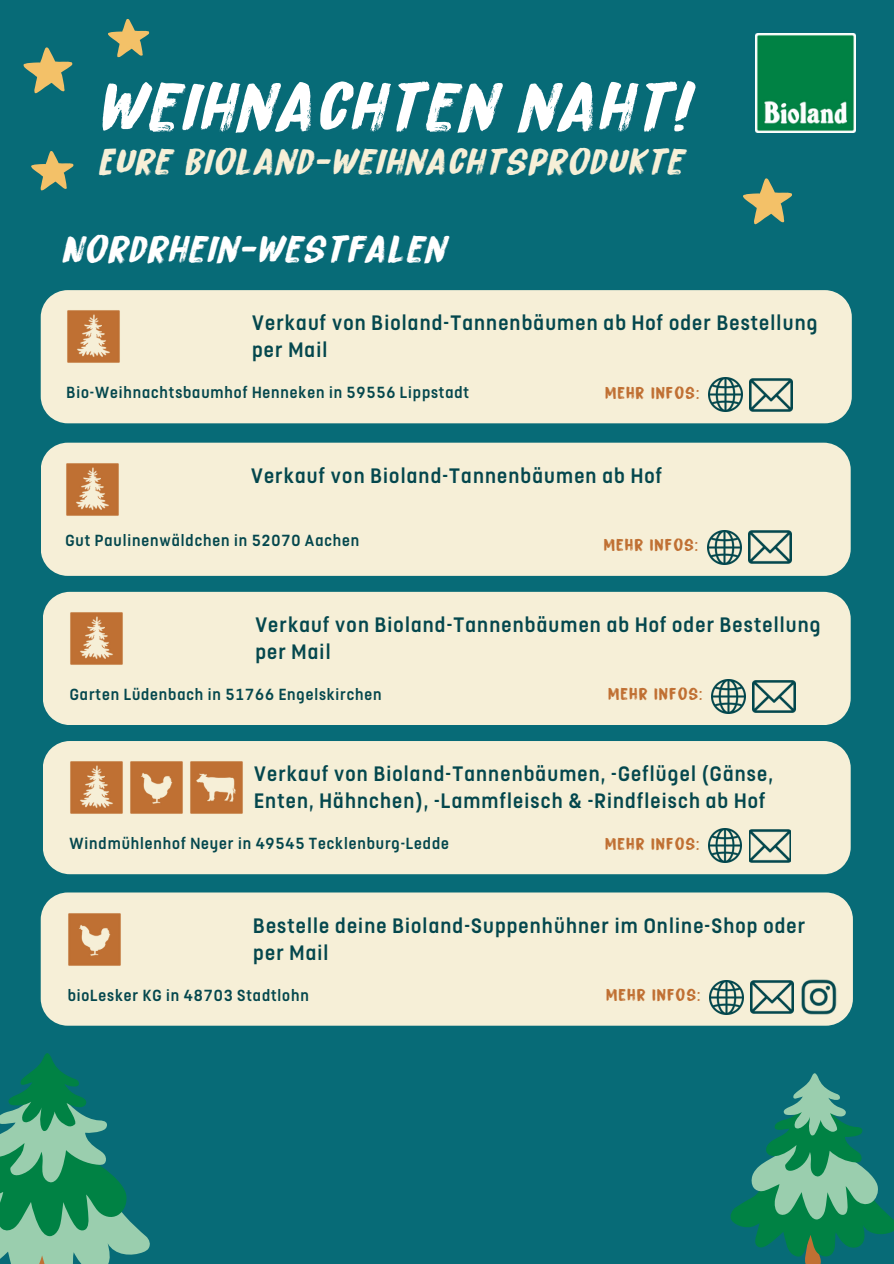
<style>
.page{position:relative;width:894px;height:1264px;background:#fff}
.page>*{position:absolute;margin:0;border:0;box-sizing:border-box;transform-origin:0 0}
.t1{font:italic 73.2px "Bitterbrush";letter-spacing:.02em;color:#fff}
.t2{font:italic 40.5px "Bitterbrush";letter-spacing:.02em;color:#fff}
.t3{font:italic 39px "Bitterbrush";letter-spacing:.02em;color:#f6efd7}
.t4{font:500 23.4px/27px "FS Dillon";letter-spacing:.05em;color:#04474d}
.t5{font:500 18px "FS Dillon";letter-spacing:.05em;color:#04474d}
.t6{font:18px "Bitterbrush";letter-spacing:.05em;color:#c07033}
</style>
<div class="page">
<div style="left:0;top:0;width:893px;height:1263px;background:#076b77"></div>
<svg style="left:23px;top:47px;width:50px;height:47px"></svg>
<svg style="left:108px;top:19px;width:42px;height:39px"></svg>
<svg style="left:31px;top:151px;width:43px;height:40px"></svg>
<img style="left:755px;top:34px;width:99px;height:99px">
<svg style="left:743px;top:178px;width:49px;height:47px"></svg>
<div style="left:41px;top:442px;width:809px;height:134px;background:#f6efd7"></div>
<img style="left:748px;top:526px;width:43px;height:42px">
<img style="left:65px;top:462px;width:54px;height:54px">
<img style="left:707px;top:530px;width:34px;height:34px">
<div style="left:41px;top:290px;width:810px;height:133px;background:#f6efd7"></div>
<img style="left:749px;top:373px;width:43px;height:43px">
<img style="left:67px;top:310px;width:54px;height:54px">
<img style="left:708px;top:378px;width:34px;height:34px">
<div style="left:43px;top:592px;width:807px;height:133px;background:#f6efd7"></div>
<img style="left:752px;top:675px;width:43px;height:43px">
<img style="left:70px;top:611px;width:54px;height:54px">
<img style="left:711px;top:679px;width:34px;height:34px">
<div style="left:43px;top:741px;width:807px;height:133px;background:#f6efd7"></div>
<img style="left:748px;top:824px;width:42px;height:43px">
<img style="left:70px;top:760px;width:53px;height:54px">
<img style="left:708px;top:828px;width:33px;height:34px">
<img style="left:129px;top:760px;width:54px;height:54px">
<svg style="left:730px;top:1073px;width:163px;height:190px"></svg>
<svg style="left:0;top:1053px;width:150px;height:210px"></svg>
<img style="left:189px;top:760px;width:54px;height:54px">
<div style="left:41px;top:892px;width:811px;height:133px;background:#f6efd7"></div>
<img style="left:796px;top:979px;width:45px;height:35px">
<img style="left:750px;top:975px;width:43px;height:43px">
<img style="left:68px;top:912px;width:54px;height:54px">
<img style="left:709px;top:980px;width:34px;height:34px">
<p class="t1" style="left:93px;top:64px;width:594px">WEIHNACHTEN NAHT!</p>
<h1 class="t3" style="left:97px;top:138px;width:587px">EURE BIOLAND-WEIHNACHTSPRODUKTE</h1>
<p class="t2" style="left:60px;top:225px;width:385px">NORDRHEIN-WESTFALEN</p>
<p class="t4" style="left:252px;top:309px;width:566px">Verkauf von Bioland-Tannenbäumen ab Hof oder Bestellung per Mail</p>
<p class="t5" style="left:67px;top:383px;width:404px">Bio-Weihnachtsbaumhof Henneken in 59556 Lippstadt</p>
<p class="t6" style="left:605px;top:382px;width:96px">MEHR INFOS:</p>
<h2 class="t4" style="left:251px;top:462px;width:412px">Verkauf von Bioland-Tannenbäumen ab Hof</h2>
<h2 class="t5" style="left:65px;top:531px;width:295px">Gut Paulinenwäldchen in 52070 Aachen</h2>
<p class="t6" style="left:603px;top:534px;width:96px">MEHR INFOS:</p>
<p class="t4" style="left:255px;top:611px;width:566px">Verkauf von Bioland-Tannenbäumen ab Hof oder Bestellung per Mail</p>
<h3 class="t5" style="left:70px;top:684px;width:313px">Garten Lüdenbach in 51766 Engelskirchen</h3>
<p class="t6" style="left:608px;top:683px;width:96px">MEHR INFOS:</p>
<p class="t4" style="left:254px;top:760px;width:520px">Verkauf von Bioland-Tannenbäumen, -Geflügel (Gänse,<br>Enten, Hähnchen), -Lammfleisch &amp; -Rindfleisch ab Hof</p>
<h4 class="t5" style="left:70px;top:833px;width:380px">Windmühlenhof Neyer in 49545 Tecklenburg-Ledde</h4>
<p class="t6" style="left:605px;top:832px;width:96px">MEHR INFOS:</p>
<p class="t4" style="left:253px;top:911px;width:553px">Bestelle deine Bioland-Suppenhühner im Online-Shop oder per Mail</p>
<h3 class="t5" style="left:68px;top:985px;width:242px">bioLesker KG in 48703 Stadtlohn</h3>
<h4 class="t6" style="left:606px;top:984px;width:96px">MEHR INFOS:</h4>
</div>
